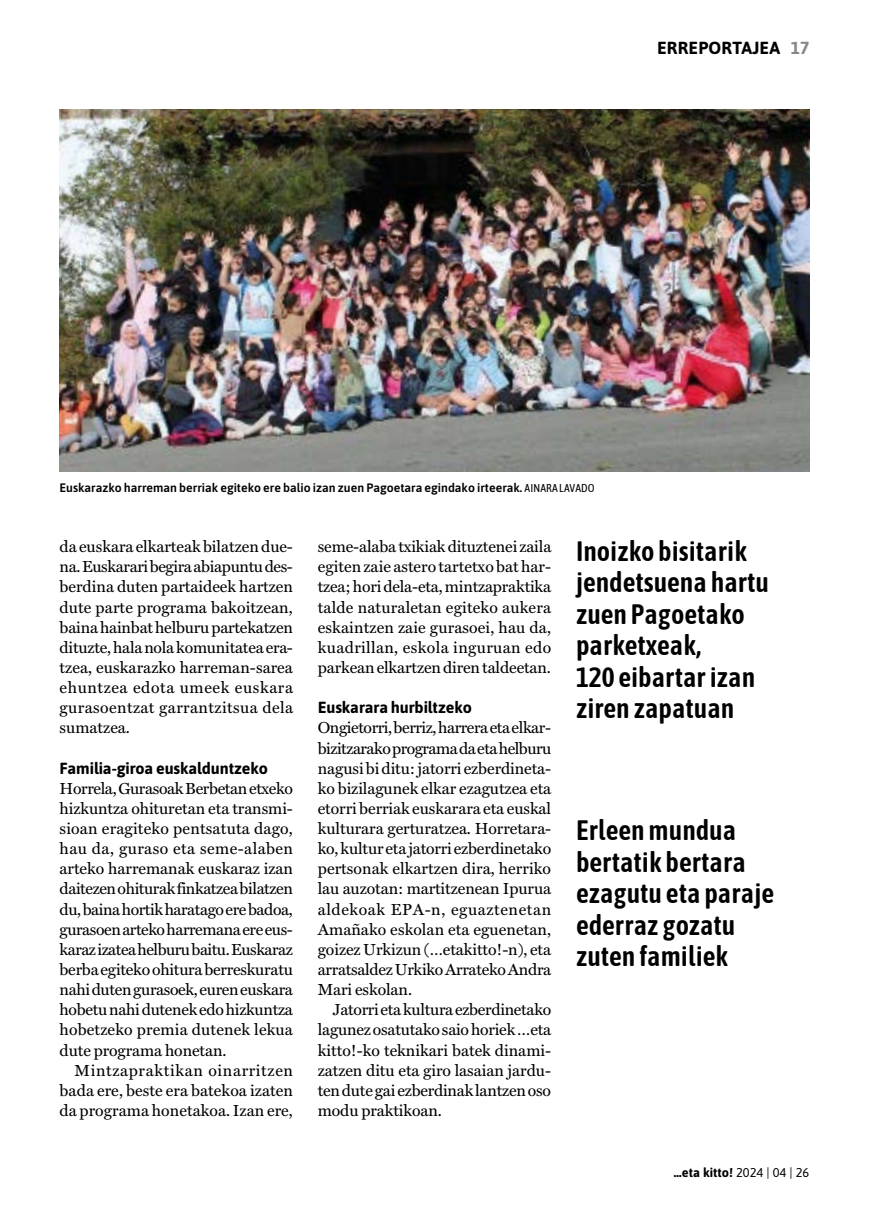
<style>
.page{position:relative;width:869px;height:1216px;background:#fff}
.page>*{position:absolute;margin:0;border:0;box-sizing:border-box;transform-origin:0 0}
.t1{font:600 28px/31.5px "Asap Condensed";color:#000}
.t2{font:700 17.5px "Asap";letter-spacing:.01em;color:#000}
.t3{font:16.1px/20.1px "Miller Text Roman";letter-spacing:-.005em;color:#000;text-align:justify}
.t4{font:700 16.1px "Asap";letter-spacing:-.005em;color:#000}
.t5{font:700 12.78px "Asap";color:#000}
.t6{font:600 12.25px "Asap";color:#000}
.s1{color:#878787}
.s2{font-family:"Asap Condensed";font-weight:400;font-size:11.38px}
.s3{font-weight:400}
</style>
<div class="page">
<img style="left:60px;top:109px;width:749px;height:362px">
<p class="t2" style="left:656px;top:36px;width:154px">ERREPORTAJEA <span class="s1">17</span></p>
<p class="t6" style="left:60px;top:479px;width:536px">Euskarazko harreman berriak egiteko ere balio izan zuen Pagoetara egindako irteerak. <span class="s2">AINARA LAVADO</span></p>
<p class="t3" style="left:60px;top:536px;width:235px">da euskara elkarteak bilatzen due&shy;na. Euskarari begira abiapuntu des&shy;berdina duten partaideek hartzen dute parte programa bakoitzean, baina hainbat helburu partekatzen dituzte, hala nola komunitatea era&shy;tzea, euskarazko harreman-sarea ehuntzea edota umeek euskara gurasoentzat garrantzitsua dela sumatzea.</p>
<p class="t4" style="left:60px;top:756px;width:210px">Familia-giroa euskalduntzeko</p>
<p class="t3" style="left:60px;top:778px;width:235px">Horrela, Gurasoak Berbetan etxeko hizkuntza ohituretan eta transmi&shy;sioan eragiteko pentsatuta dago, hau da, guraso eta seme-alaben arteko harremanak euskaraz izan daitezen ohiturak finkatzea bilatzen du, baina hortik haratago ere badoa, gurasoen arteko harremana ere eus&shy;karaz izatea helburu baitu. Euskaraz berba egiteko ohitura berreskuratu nahi duten gurasoek, euren euskara hobetu nahi dutenek edo hizkuntza hobetzeko premia dutenek lekua dute programa honetan.</p>
<p class="t3" style="left:60px;top:1059px;width:235px;text-indent:15px">Mintzapraktikan oinarritzen bada ere, beste era batekoa izaten da programa honetakoa. Izan ere,</p>
<p class="t3" style="left:317px;top:536px;width:235px">seme-alaba txikiak dituztenei zaila egiten zaie astero tartetxo bat har&shy;tzea; hori dela-eta, mintzapraktika talde naturaletan egiteko aukera eskaintzen zaie gurasoei, hau da, kuadrillan, eskola inguruan edo parkean elkartzen diren taldeetan.</p>
<p class="t4" style="left:317px;top:696px;width:155px">Euskarara hurbiltzeko</p>
<p class="t3" style="left:317px;top:717px;width:235px">Ongietorri, berriz, harrera eta elkar&shy;bizitzarako programa da eta helburu nagusi bi ditu: jatorri ezberdineta&shy;ko bizilagunek elkar ezagutzea eta etorri berriak euskarara eta euskal kulturara gerturatzea. Horretara&shy;ko, kultur eta jatorri ezberdinetako pertsonak elkartzen dira, herriko lau auzotan: martitzenean Ipurua aldekoak EPA-n, eguaztenetan Amañako eskolan eta eguenetan, goizez Urkizun (…etakitto!-n), eta arratsaldez Urkiko Arrateko Andra Mari eskolan.</p>
<p class="t3" style="left:317px;top:999px;width:235px;text-indent:15px">Jatorri eta kultura ezberdinetako lagunez osatutako saio horiek …eta kitto!-ko teknikari batek dinami&shy;zatzen ditu eta giro lasaian jardu&shy;ten dute gai ezberdinak lantzen oso modu praktikoan.</p>
<h1 class="t1" style="left:575px;top:534px;width:194px">Inoizko bisitarik jendetsuena hartu zuen Pagoetako parketxeak,<br>120 eibartar izan ziren zapatuan</h1>
<h1 class="t1" style="left:575px;top:813px;width:199px">Erleen mundua bertatik bertara ezagutu eta paraje ederraz gozatu zuten familiek</h1>
<p class="t5" style="left:673px;top:1162px;width:137px">…eta kitto! <span class="s3">2024 | 04 | 26</span></p>
</div>
